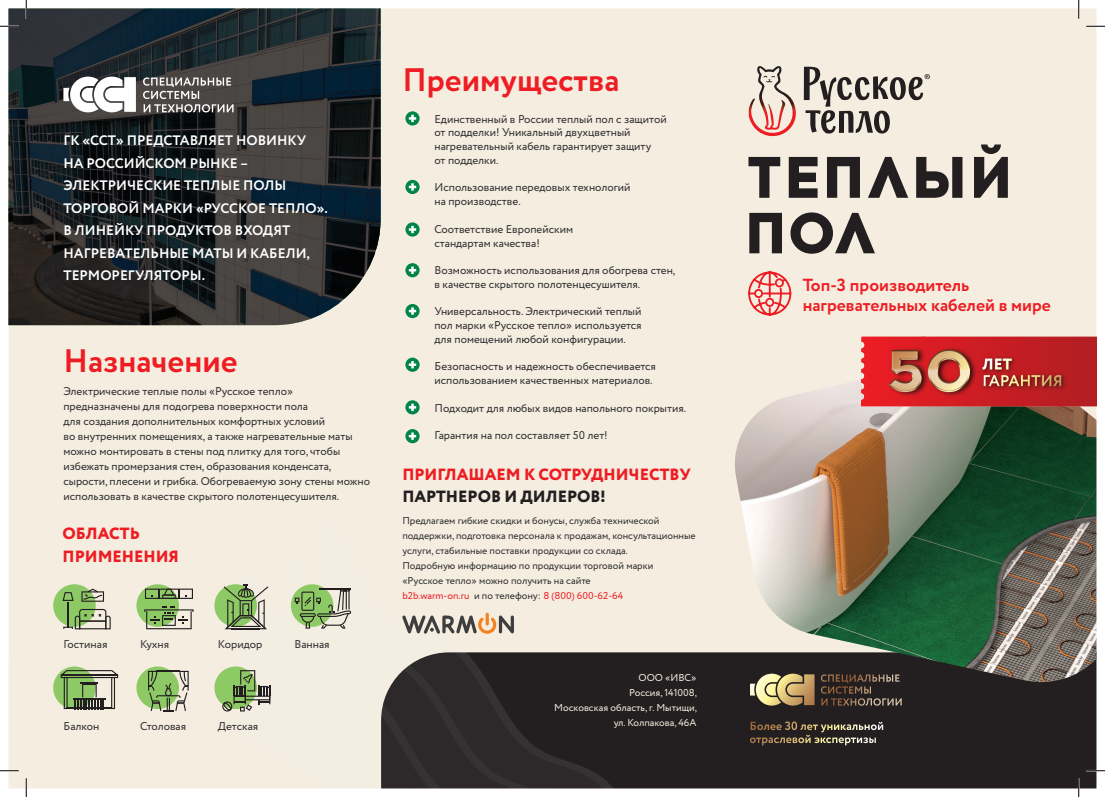
<style>
.page{position:relative;width:1105px;height:797px;background:#fff}
.page>*{position:absolute;margin:0;border:0;box-sizing:border-box;transform-origin:0 0}
.t1{font:700 32.5px "Circe";color:#ee1d23}
.t2{font:700 17.5px/20.2px "Circe";color:#ee1d23}
.t3{font:800 16.25px/22.5px "Circe";color:#ee1d23}
.t4{font:700 13.75px/22.5px "Circe";color:#fff}
.t5{font:11.25px/13.8px "Circe";color:#2f2d2f}
.t6{font:10px/15px "Circe";color:#2f2d2f}
.t7{font:10px "Circe";color:#f4ede0}
.t8{font:10px "Circe";color:#ee1d23}
.s1{color:#231f20}
.s2{color:#2f2d2f}
</style>
<div class="page">
<div style="left:9px;top:9px;width:1087px;height:779px;background:#f4ede0"></div>
<div style="left:706px;top:652px;width:390px;height:136px;background:#231f20"></div>
<svg style="left:699px;top:652px;width:7px;height:136px"></svg>
<div style="left:663px;top:652px;width:36px;height:136px;background:#231f20"></div>
<svg style="left:656px;top:652px;width:7px;height:136px"></svg>
<div style="left:620px;top:652px;width:36px;height:136px;background:#231f20"></div>
<svg style="left:613px;top:652px;width:7px;height:136px"></svg>
<svg style="left:234px;top:586px;width:379px;height:202px"></svg>
<svg style="left:9px;top:9px;width:372px;height:316px;background:#272c2f"></svg>
<svg style="left:804px;top:66px;width:126px;height:68px"></svg>
<svg style="left:751px;top:66px;width:44px;height:70px"></svg>
<svg style="left:750px;top:683px;width:64px;height:22px"></svg>
<svg style="left:821px;top:683px;width:81px;height:22px;background:#41352f"></svg>
<svg style="left:750px;top:721px;width:133px;height:24px;background:#4e463a"></svg>
<svg style="left:748px;top:157px;width:32px;height:41px"></svg>
<svg style="left:789px;top:157px;width:28px;height:41px"></svg>
<svg style="left:827px;top:157px;width:33px;height:41px"></svg>
<svg style="left:868px;top:157px;width:40px;height:41px"></svg>
<svg style="left:916px;top:157px;width:46px;height:41px"></svg>
<svg style="left:974px;top:144px;width:34px;height:54px"></svg>
<svg style="left:749px;top:213px;width:33px;height:40px"></svg>
<svg style="left:790px;top:212px;width:85px;height:42px"></svg>
<img style="left:735px;top:350px;width:361px;height:333px">
<img style="left:862px;top:336px;width:234px;height:70px">
<div style="left:53px;top:584px;width:43px;height:42px;background:#8dc964;border-radius:50%"></div>
<svg style="left:53px;top:666px;width:43px;height:43px"></svg>
<div style="left:136px;top:584px;width:43px;height:42px;background:#8dc964;border-radius:50%"></div>
<svg style="left:136px;top:666px;width:43px;height:43px"></svg>
<div style="left:214px;top:584px;width:43px;height:42px;background:#8dc964;border-radius:50%"></div>
<svg style="left:214px;top:666px;width:43px;height:43px"></svg>
<svg style="left:291px;top:584px;width:42px;height:42px"></svg>
<svg style="left:63px;top:588px;width:48px;height:41px"></svg>
<svg style="left:144px;top:606px;width:50px;height:23px"></svg>
<svg style="left:145px;top:588px;width:48px;height:11px"></svg>
<svg style="left:224px;top:584px;width:44px;height:45px"></svg>
<svg style="left:295px;top:588px;width:56px;height:40px"></svg>
<svg style="left:148px;top:671px;width:41px;height:40px"></svg>
<svg style="left:222px;top:670px;width:48px;height:41px"></svg>
<svg style="left:61px;top:670px;width:57px;height:39px"></svg>
<hr style="left:67px;top:708px;width:45px;height:1px;background:#231f20">
<svg style="left:405px;top:111px;width:15px;height:14px"></svg>
<svg style="left:409px;top:115px;width:7px;height:7px"></svg>
<svg style="left:405px;top:222px;width:15px;height:14px"></svg>
<svg style="left:409px;top:226px;width:7px;height:7px"></svg>
<svg style="left:405px;top:180px;width:15px;height:14px"></svg>
<svg style="left:409px;top:183px;width:7px;height:8px"></svg>
<svg style="left:405px;top:263px;width:15px;height:14px"></svg>
<svg style="left:409px;top:266px;width:7px;height:8px"></svg>
<svg style="left:405px;top:357px;width:15px;height:15px"></svg>
<svg style="left:409px;top:361px;width:7px;height:7px"></svg>
<svg style="left:405px;top:400px;width:15px;height:14px"></svg>
<svg style="left:409px;top:403px;width:7px;height:8px"></svg>
<svg style="left:405px;top:429px;width:15px;height:14px"></svg>
<svg style="left:409px;top:432px;width:7px;height:8px"></svg>
<svg style="left:405px;top:304px;width:15px;height:14px"></svg>
<svg style="left:409px;top:307px;width:7px;height:8px"></svg>
<svg style="left:63px;top:77px;width:73px;height:35px;background:#cecece"></svg>
<svg style="left:143px;top:77px;width:91px;height:36px;background:#72706e"></svg>
<svg style="left:402px;top:612px;width:112px;height:22px"></svg>
<svg style="left:748px;top:271px;width:44px;height:45px"></svg>
<svg style="left:0;top:25px;width:19px;height:2px"></svg>
<svg style="left:1086px;top:25px;width:19px;height:2px"></svg>
<svg style="left:0;top:770px;width:19px;height:1px"></svg>
<svg style="left:1086px;top:770px;width:19px;height:1px"></svg>
<svg style="left:25px;top:0;width:2px;height:19px"></svg>
<svg style="left:25px;top:778px;width:2px;height:19px"></svg>
<svg style="left:1078px;top:0;width:1px;height:19px"></svg>
<svg style="left:1078px;top:778px;width:1px;height:19px"></svg>
<p class="t4" style="left:63px;top:130px;width:266px">ГК «ССТ» ПРЕДСТАВЛЯЕТ НОВИНКУ<br>НА РОССИЙСКОМ РЫНКЕ –<br>ЭЛЕКТРИЧЕСКИЕ ТЕПЛЫЕ ПОЛЫ<br>ТОРГОВОЙ МАРКИ «РУССКОЕ ТЕПЛО».<br>В ЛИНЕЙКУ ПРОДУКТОВ ВХОДЯТ<br>НАГРЕВАТЕЛЬНЫЕ МАТЫ И КАБЕЛИ,<br>ТЕРМОРЕГУЛЯТОРЫ.</p>
<p class="t1" style="left:63px;top:339px;width:176px">Назначение</p>
<p class="t5" style="left:63px;top:384px;width:308px;line-height:15px">Электрические теплые полы «Русское тепло» предназначены для подогрева поверхности пола<br>для создания дополнительных комфортных условий<br>во внутренних помещениях, а также нагревательные маты можно монтировать в стены под плитку для того, чтобы избежать промерзания стен, образования конденсата, сырости, плесени и грибка. Обогреваемую зону стены можно использовать в качестве скрытого полотенцесушителя.</p>
<p class="t3" style="left:63px;top:523px;width:79px">ОБЛАСТЬ</p>
<p class="t3" style="left:63px;top:546px;width:118px">ПРИМЕНЕНИЯ</p>
<p class="t5" style="left:63px;top:637px;width:45px">Гостиная</p>
<p class="t5" style="left:140px;top:637px;width:31px">Кухня</p>
<p class="t5" style="left:218px;top:637px;width:46px">Коридор</p>
<p class="t5" style="left:294px;top:637px;width:37px">Ванная</p>
<p class="t5" style="left:63px;top:719px;width:37px">Балкон</p>
<p class="t5" style="left:140px;top:719px;width:48px">Столовая</p>
<p class="t5" style="left:218px;top:719px;width:42px">Детская</p>
<p class="t1" style="left:402px;top:58px;width:219px">Преимущества</p>
<p class="t5" style="left:434px;top:112px;width:234px">Единственный в России теплый пол с защитой от подделки! Уникальный двухцветный нагревательный кабель гарантирует защиту<br>от подделки.</p>
<p class="t5" style="left:434px;top:181px;width:198px">Использование передовых технологий на производстве.</p>
<p class="t5" style="left:434px;top:222px;width:140px">Соответствие Европейским</p>
<p class="t5" style="left:434px;top:236px;width:107px">стандартам качества!</p>
<p class="t5" style="left:434px;top:264px;width:243px">Возможность использования для обогрева стен, в качестве скрытого полотенцесушителя.</p>
<p class="t5" style="left:434px;top:305px;width:209px;text-align:justify">Универсальность. Электрический теплый пол марки «Русское тепло» используется для помещений любой конфигурации.</p>
<p class="t5" style="left:434px;top:360px;width:223px">Безопасность и надежность обеспечивается использованием качественных материалов.</p>
<p class="t5" style="left:434px;top:401px;width:253px">Подходит для любых видов напольного покрытия.</p>
<p class="t5" style="left:434px;top:429px;width:175px">Гарантия на пол составляет 50 лет!</p>
<p class="t3" style="left:402px;top:464px;width:290px">ПРИГЛАШАЕМ К СОТРУДНИЧЕСТВУ<br><span class="s1">ПАРТНЕРОВ И ДИЛЕРОВ!</span></p>
<p class="t6" style="left:402px;top:513px;width:295px">Предлагаем гибкие скидки и бонусы, служба технической поддержки, подготовка персонала к продажам, консультационные услуги, стабильные поставки продукции со склада.</p>
<p class="t6" style="left:402px;top:558px;width:253px">Подробную информацию по продукции торговой марки «Русское тепло» можно получить на сайте</p>
<p class="t8" style="left:402px;top:589px;width:222px">b2b.warm-on.ru <span class="s2">и по телефону:</span> 8 (800) 600-62-64</p>
<p class="t7" style="left:638px;top:671px;width:59px">ООО «ИВС»</p>
<p class="t7" style="left:629px;top:686px;width:69px">Россия, 141008,</p>
<p class="t7" style="left:554px;top:701px;width:144px">Московская область, г. Мытищи,</p>
<p class="t7" style="left:614px;top:716px;width:84px">ул. Колпакова, 46А</p>
<p class="t2" style="left:803px;top:275px;width:250px">Топ-3 производитель нагревательных кабелей в мире</p>
</div>
